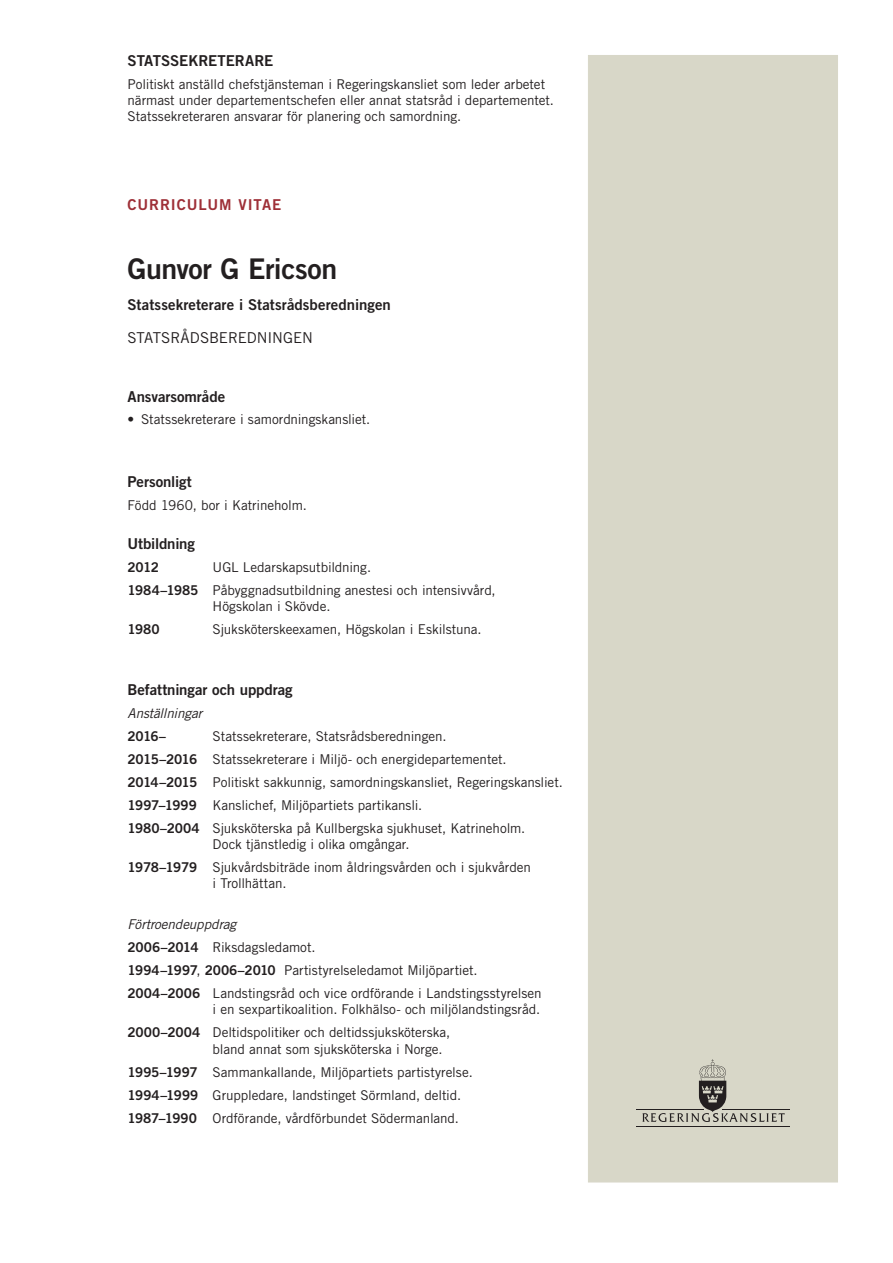
<style>
.page{position:relative;width:893px;height:1263px;background:#fff}
.page>*{position:absolute;margin:0;border:0;box-sizing:border-box;transform-origin:0 0}
._4_Namn{font:28.5px "Trade Gothic Pro Bd 2";letter-spacing:-.02em;color:#231f20}
._7_rubrik_gemen_hf{font:15px "Trade Gothic Pro Bd 2";letter-spacing:-.005em;color:#231f20}
._5_Ttitel{font:15px "Trade Gothic Pro Bd 2";letter-spacing:.005em;color:#231f20}
._5_Ttitel-2{font:15px "Trade Gothic Pro";letter-spacing:-.005em;color:#231f20}
._1_rubrik_vers_hf{font:15px "Trade Gothic Pro Bd 2";letter-spacing:-.005em;color:#231f20}
._3_CURRICULUM_VITAE{font:15px "Trade Gothic Pro Bd 2";letter-spacing:.055em;color:#9e2f37}
._8_Brödtext_luft_för{font:13.5px/16.2px "Trade Gothic Pro";letter-spacing:-.005em;color:#231f20}
._8_Brödtext_luft_för-2{font:italic 13.5px "Trade Gothic Pro";letter-spacing:-.01em;color:#231f20}
._8_Brödtext_luft_för-3{font:13.5px "Trade Gothic Pro Bd 2";letter-spacing:-.04em;color:#231f20}
.s1{font-family:"Trade Gothic Pro Bd 2"}
</style>
<div class="page">
<div style="left:588px;top:55px;width:250px;height:1127px;background:#d8d7c8"></div>
<svg style="left:642px;top:1059px;width:143px;height:63px"></svg>
<hr style="left:636px;top:1109px;width:67px;height:1px;background:#231f20">
<hr style="left:722px;top:1109px;width:68px;height:1px;background:#231f20">
<hr style="left:636px;top:1126px;width:154px;height:1px;background:#231f20">
<p class="_1_rubrik_vers_hf" style="left:128px;top:51px;width:147px">STATSSEKRETERARE</p>
<p class="_8_Brödtext_luft_för" style="left:128px;top:76px;width:428px">Politiskt anställd chefstjänsteman i Regeringskansliet som leder arbetet närmast under departementschefen eller annat statsråd i departementet.<br>Statssekreteraren ansvarar för planering och samordning.</p>
<p class="_3_CURRICULUM_VITAE" style="left:128px;top:195px;width:155px">CURRICULUM VITAE</p>
<p class="_4_Namn" style="left:128px;top:251px;width:211px">Gunvor G Ericson</p>
<p class="_5_Ttitel" style="left:128px;top:295px;width:265px">Statssekreterare i Statsrådsberedningen</p>
<p class="_5_Ttitel-2" style="left:128px;top:329px;width:187px">STATSRÅDSBEREDNINGEN</p>
<p class="_7_rubrik_gemen_hf" style="left:128px;top:387px;width:99px">Ansvarsområde</p>
<p class="_8_Brödtext_luft_för" style="left:128px;top:411px;width:244px">• Statssekreterare i samordningskansliet.</p>
<p class="_7_rubrik_gemen_hf" style="left:128px;top:473px;width:66px">Personligt</p>
<p class="_8_Brödtext_luft_för" style="left:128px;top:497px;width:181px">Född 1960, bor i Katrineholm.</p>
<p class="_7_rubrik_gemen_hf" style="left:128px;top:534px;width:69px">Utbildning</p>
<p class="_8_Brödtext_luft_för-3" style="left:128px;top:558px;width:33px">2012</p>
<p class="_8_Brödtext_luft_för" style="left:213px;top:558px;width:160px">UGL Ledarskapsutbildning.</p>
<p class="_8_Brödtext_luft_för" style="left:213px;top:581px;width:285px;text-indent:-85px"><span class="s1">1984–1985</span> Påbyggnadsutbildning anestesi och intensivvård,<br>Högskolan i Skövde.</p>
<p class="_8_Brödtext_luft_för-3" style="left:128px;top:620px;width:34px">1980</p>
<p class="_8_Brödtext_luft_för" style="left:213px;top:621px;width:271px">Sjuksköterskeexamen, Högskolan i Eskilstuna.</p>
<p class="_7_rubrik_gemen_hf" style="left:128px;top:680px;width:167px">Befattningar och uppdrag</p>
<p class="_8_Brödtext_luft_för-2" style="left:128px;top:705px;width:76px">Anställningar</p>
<p class="_8_Brödtext_luft_för-3" style="left:128px;top:728px;width:40px">2016–</p>
<p class="_8_Brödtext_luft_för" style="left:213px;top:728px;width:235px">Statssekreterare, Statsrådsberedningen.</p>
<p class="_8_Brödtext_luft_för" style="left:128px;top:751px;width:380px"><span class="s1">2015–2016</span> Statssekreterare i Miljö- och energidepartementet.</p>
<p class="_8_Brödtext_luft_för" style="left:128px;top:774px;width:437px"><span class="s1">2014–2015</span> Politiskt sakkunnig, samordningskansliet, Regeringskansliet.</p>
<p class="_8_Brödtext_luft_för" style="left:128px;top:797px;width:296px"><span class="s1">1997–1999</span> Kanslichef, Miljöpartiets partikansli.</p>
<p class="_8_Brödtext_luft_för" style="left:213px;top:819px;width:314px;text-indent:-85px"><span class="s1">1980–2004</span> Sjuksköterska på Kullbergska sjukhuset, Katrineholm.<br>Dock tjänstledig i olika omgångar.</p>
<p class="_8_Brödtext_luft_för" style="left:213px;top:859px;width:320px;text-indent:-85px"><span class="s1">1978–1979</span> Sjukvårdsbiträde inom åldringsvården och i sjukvården i Trollhättan.</p>
<p class="_8_Brödtext_luft_för-2" style="left:128px;top:916px;width:110px">Förtroendeuppdrag</p>
<p class="_8_Brödtext_luft_för" style="left:128px;top:939px;width:189px"><span class="s1">2006–2014</span> Riksdagsledamot.</p>
<p class="_8_Brödtext_luft_för" style="left:128px;top:962px;width:352px"><span class="s1">1994–1997</span>, <span class="s1">2006–2010</span> Partistyrelseledamot Miljöpartiet.</p>
<p class="_8_Brödtext_luft_för" style="left:128px;top:985px;width:416px;text-align:right"><span class="s1">2004–2006</span> Landstingsråd och vice ordförande i Landstingsstyrelsen i en sexpartikoalition. Folkhälso- och miljölandstingsråd.</p>
<p class="_8_Brödtext_luft_för" style="left:213px;top:1024px;width:239px;text-indent:-85px"><span class="s1">2000–2004</span> Deltidspolitiker och deltidssjuksköterska, bland annat som sjuksköterska i Norge.</p>
<p class="_8_Brödtext_luft_för" style="left:128px;top:1063px;width:347px"><span class="s1">1995–1997</span> Sammankallande, Miljöpartiets partistyrelse.</p>
<p class="_8_Brödtext_luft_för" style="left:128px;top:1086px;width:335px"><span class="s1">1994–1999</span> Gruppledare, landstinget Sörmland, deltid.</p>
<p class="_8_Brödtext_luft_för" style="left:128px;top:1109px;width:333px"><span class="s1">1987–1990</span> Ordförande, vårdförbundet Södermanland.</p>
</div>
